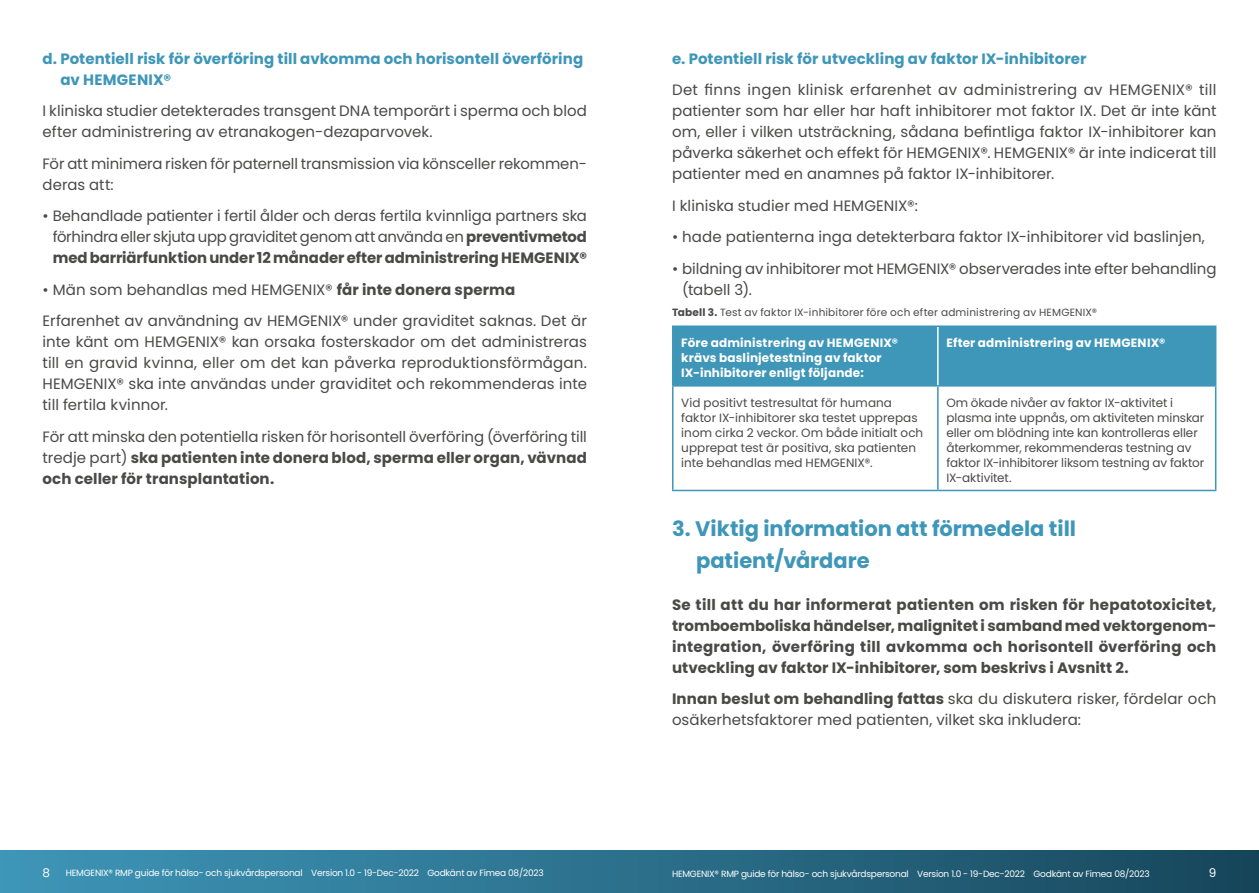
<style>
.page{position:relative;width:1259px;height:893px;background:#fff}
.page>*{position:absolute;margin:0;border:0;box-sizing:border-box;transform-origin:0 0}
.t1{font:700 21px/31.5px "Poppins";color:#3e96b8}
.t2{font:15px/21px "Poppins";color:#494948}
.t3{font:700 15px/21px "Poppins";letter-spacing:.005em;color:#494948;text-align:justify}
.t4{font:700 15px/21px "Poppins";letter-spacing:.005em;color:#3e96b8}
.t5{font:12px/15px "Poppins";letter-spacing:-.005em;color:#494948}
.t6{font:700 12px/15px "Poppins";letter-spacing:.015em;color:#fff}
.t7{font:12px "Poppins";color:#fff}
.t8{font:10.5px "Poppins";letter-spacing:.02em;color:#494948}
.t9{font:9px "Poppins";letter-spacing:-.025em;color:#fff}
.s1{font-weight:700}
</style>
<div class="page">
<div style="left:0;top:850px;width:1259px;height:43px;background:linear-gradient(to right,#3f97ba,#17475c)"></div>
<div style="left:673px;top:327px;width:542px;height:58px;background:#3e96b8"></div>
<hr style="left:672px;top:325px;width:266px;height:2px;background:#3e96b8">
<hr style="left:672px;top:327px;width:1px;height:58px;background:#3e96b8">
<hr style="left:938px;top:325px;width:278px;height:2px;background:#3e96b8">
<hr style="left:1215px;top:327px;width:1px;height:58px;background:#3e96b8">
<hr style="left:672px;top:385px;width:266px;height:2px;background:#3e96b8">
<hr style="left:672px;top:387px;width:1px;height:103px;background:#3e96b8">
<hr style="left:938px;top:385px;width:278px;height:2px;background:#3e96b8">
<hr style="left:937px;top:387px;width:1px;height:103px;background:#3e96b8">
<hr style="left:1215px;top:387px;width:1px;height:103px;background:#3e96b8">
<hr style="left:672px;top:490px;width:266px;height:1px;background:#3e96b8">
<hr style="left:938px;top:490px;width:278px;height:1px;background:#3e96b8">
<hr style="left:937px;top:327px;width:1px;height:58px;background:#fff">
<p class="t4" style="left:60px;top:48px;width:524px;text-indent:-18px">d. Potentiell risk för överföring till avkomma och horisontell överföring av HEMGENIX®</p>
<p class="t2" style="left:43px;top:100px;width:546px">I kliniska studier detekterades transgent DNA temporärt i sperma och blod efter administrering av etranakogen-dezaparvovek.</p>
<p class="t2" style="left:43px;top:153px;width:544px">För att minimera risken för paternell transmission via könsceller rekommen&shy;d-eras att:</p>
<p class="t2" style="left:53px;top:205px;width:536px;text-align:justify;text-indent:-10px">• Behandlade patienter i fertil ålder och deras fertila kvinnliga partners ska förhindra eller skjuta upp graviditet genom att använda en <span class="s1">preventivmetod med barriärfunktion under 12 månader efter administrering HEMGENIX®</span></p>
<p class="t2" style="left:43px;top:274px;width:546px;line-height:31.5px">• Män som behandlas med HEMGENIX® <span class="s1">får inte donera sperma<br></span>Erfarenhet av användning av HEMGENIX® under graviditet saknas. Det är</p>
<p class="t2" style="left:43px;top:331px;width:546px;text-align:justify">inte känt om HEMGENIX® kan orsaka fosterskador om det administreras till en gravid kvinna, eller om det kan påverka reproduktionsförmågan.<br>HEMGENIX® ska inte användas under graviditet och rekommenderas inte till fertila kvinnor.</p>
<p class="t2" style="left:43px;top:426px;width:546px;text-align:justify">För att minska den potentiella risken för horisontell överföring (överföring till tredje part) <span class="s1">ska patienten inte donera blod, sperma eller organ, vävnad och celler för transplantation.</span></p>
<p class="t4" style="left:672px;top:48px;width:416px">e. Potentiell risk för utveckling av faktor IX-inhibitorer</p>
<p class="t2" style="left:672px;top:79px;width:546px;text-align:justify">Det finns ingen klinisk erfarenhet av administrering av HEMGENIX® till patienter som har eller har haft inhibitorer mot faktor IX. Det är inte känt om, eller i vilken utsträckning, sådana befintliga faktor IX-inhibitorer kan påverka säkerhet och effekt för HEMGENIX®. HEMGENIX® är inte indicerat till patienter med en anamnes på faktor IX-inhibitorer.</p>
<p class="t2" style="left:672px;top:195px;width:247px">I kliniska studier med HEMGENIX®:</p>
<p class="t2" style="left:672px;top:226px;width:534px">• hade patienterna inga detekterbara faktor IX-inhibitorer vid baslinjen,</p>
<p class="t2" style="left:682px;top:258px;width:536px;text-indent:-10px">• bildning av inhibitorer mot HEMGENIX® observerades inte efter behandling (tabell 3).</p>
<p class="t8" style="left:672px;top:306px;width:427px"><span class="s1">Tabell 3.</span> Test av faktor IX-inhibitorer före och efter administrering av HEMGENIX®</p>
<p class="t6" style="left:681px;top:336px;width:218px">Före administrering av HEMGENIX® krävs baslinjetestning av faktor<br>IX-inhibitorer enligt följande:</p>
<p class="t6" style="left:946px;top:336px;width:220px">Efter administrering av HEMGENIX®</p>
<p class="t5" style="left:681px;top:395px;width:243px">Vid positivt testresultat för humana faktor IX-inhibitorer ska testet upprepas inom cirka 2 veckor. Om både initialt och upprepat test är positiva, ska patienten inte behandlas med HEMGENIX®.</p>
<p class="t5" style="left:946px;top:395px;width:259px">Om ökade nivåer av faktor IX-aktivitet i plasma inte uppnås, om aktiviteten minskar eller om blödning inte kan kontrolleras eller återkommer, rekommend-eras testning av faktor IX-inhibitorer liksom testning av faktor IX-aktivitet.</p>
<h1 class="t1" style="left:696px;top:513px;width:381px;text-indent:-24px">3. Viktig information att förmedela till patient/vårdare</h1>
<p class="t3" style="left:672px;top:594px;width:546px">Se till att du har informerat patienten om risken för hepatotoxicitet, tromboemboliska händelser, malignitet i samband med vektorgenom&shy;integration, överföring till avkomma och horisontell överföring och utveckling av faktor IX-inhibitorer, som beskrivs i Avsnitt 2.</p>
<p class="t2" style="left:672px;top:688px;width:546px"><span class="s1">Innan beslut om behandling fattas</span> ska du diskutera risker, fördelar och osäkerhetsfaktorer med patienten, vilket ska inkludera:</p>
<p class="t7" style="left:43px;top:865px;width:9px">8</p>
<p class="t9" style="left:66px;top:868px;width:479px">HEMGENIX® RMP guide för hälso- och sjukvårdspersonal Version 1.0 - 19-Dec-2022 Godkänt av Fimea 08/2023</p>
<p class="t9" style="left:672px;top:869px;width:479px">HEMGENIX® RMP guide för hälso- och sjukvårdspersonal Version 1.0 - 19-Dec-2022 Godkänt av Fimea 08/2023</p>
<p class="t7" style="left:1209px;top:865px;width:9px">9</p>
</div>
